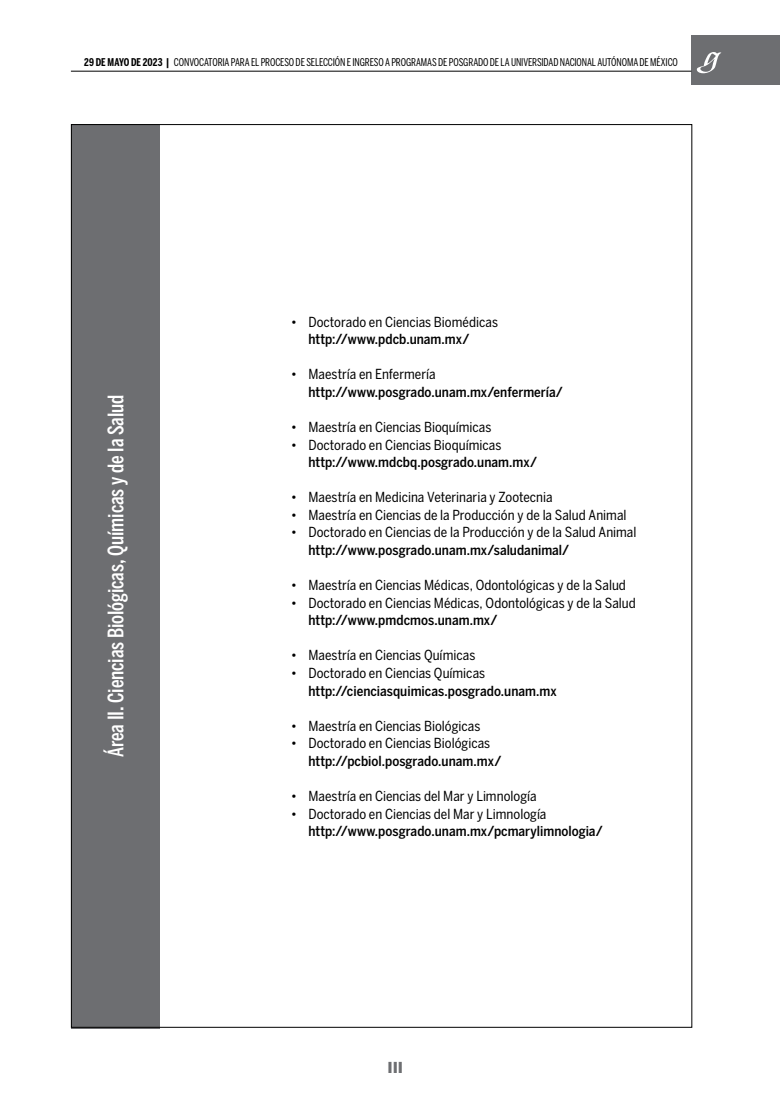
<style>
.page{position:relative;width:780px;height:1117px;background:#fff}
.page>*{position:absolute;margin:0;border:0;box-sizing:border-box;transform-origin:0 0}
.t1{font:500 21.25px "Benton Sans Comp";letter-spacing:-.005em;color:#fff}
.t2{font:900 15px "Benton Sans";color:#6d6e71}
.t3{font:13.75px "Benton Sans Cond";color:#000}
.t4{font:500 13.75px "Benton Sans Cond";color:#000}
.t5{font:10.62px "Benton Sans Comp";letter-spacing:-.01em;color:#000}
.s1{font-weight:700}
</style>
<div class="page">
<div style="left:71px;top:124px;width:88px;height:904px;background:#6d6e71"></div>
<div style="left:691px;top:35px;width:89px;height:50px;background:#6d6e71"></div>
<svg style="left:696px;top:52px;width:25px;height:21px"></svg>
<hr style="left:71px;top:71px;width:620px;height:1px;background:#000">
<p class="t5" style="left:84px;top:56px;width:595px"><span class="s1">29 DE MAYO DE 2023 |</span> CONVOCATORIA PARA EL PROCESO DE SELECCIÓN E INGRESO A PROGRAMAS DE POSGRADO DE LA UNIVERSIDAD NACIONAL AUTÓNOMA DE MÉXICO</p>
<h1 class="t1" style="left:104px;top:757px;width:364px;rotate:-90deg">Área II. Ciencias Biológicas, Químicas y de la Salud</h1>
<p class="t3" style="left:291px;top:313px;width:209px">• Doctorado en Ciencias Biomédicas</p>
<p class="t4" style="left:308px;top:331px;width:163px">http://www.pdcb.unam.mx/</p>
<p class="t3" style="left:291px;top:366px;width:146px">• Maestría en Enfermería</p>
<p class="t4" style="left:308px;top:384px;width:256px">http://www.posgrado.unam.mx/enfermería/</p>
<p class="t3" style="left:291px;top:419px;width:202px">• Maestría en Ciencias Bioquímicas</p>
<p class="t3" style="left:291px;top:436px;width:212px">• Doctorado en Ciencias Bioquímicas</p>
<p class="t4" style="left:308px;top:454px;width:230px">http://www.mdcbq.posgrado.unam.mx/</p>
<p class="t3" style="left:291px;top:489px;width:263px">• Maestría en Medicina Veterinaria y Zootecnia</p>
<p class="t3" style="left:291px;top:507px;width:337px">• Maestría en Ciencias de la Producción y de la Salud Animal</p>
<p class="t3" style="left:291px;top:524px;width:347px">• Doctorado en Ciencias de la Producción y de la Salud Animal</p>
<p class="t4" style="left:308px;top:541px;width:262px">http://www.posgrado.unam.mx/saludanimal/</p>
<p class="t3" style="left:291px;top:577px;width:337px">• Maestría en Ciencias Médicas, Odontológicas y de la Salud</p>
<p class="t3" style="left:291px;top:594px;width:346px">• Doctorado en Ciencias Médicas, Odontológicas y de la Salud</p>
<p class="t4" style="left:308px;top:612px;width:191px">http://www.pmdcmos.unam.mx/</p>
<p class="t3" style="left:291px;top:647px;width:186px">• Maestría en Ciencias Químicas</p>
<p class="t3" style="left:291px;top:664px;width:196px">• Doctorado en Ciencias Químicas</p>
<p class="t4" style="left:308px;top:682px;width:250px">http://cienciasquimicas.posgrado.unam.mx</p>
<p class="t3" style="left:291px;top:717px;width:191px">• Maestría en Ciencias Biológicas</p>
<p class="t3" style="left:291px;top:735px;width:201px">• Doctorado en Ciencias Biológicas</p>
<p class="t4" style="left:308px;top:752px;width:194px">http://pcbiol.posgrado.unam.mx/</p>
<p class="t3" style="left:291px;top:787px;width:247px">• Maestría en Ciencias del Mar y Limnología</p>
<p class="t3" style="left:291px;top:805px;width:257px">• Doctorado en Ciencias del Mar y Limnología</p>
<p class="t4" style="left:308px;top:822px;width:296px">http://www.posgrado.unam.mx/pcmarylimnologia/</p>
<p class="t2" style="left:387px;top:1058px;width:17px">III</p>
</div>
